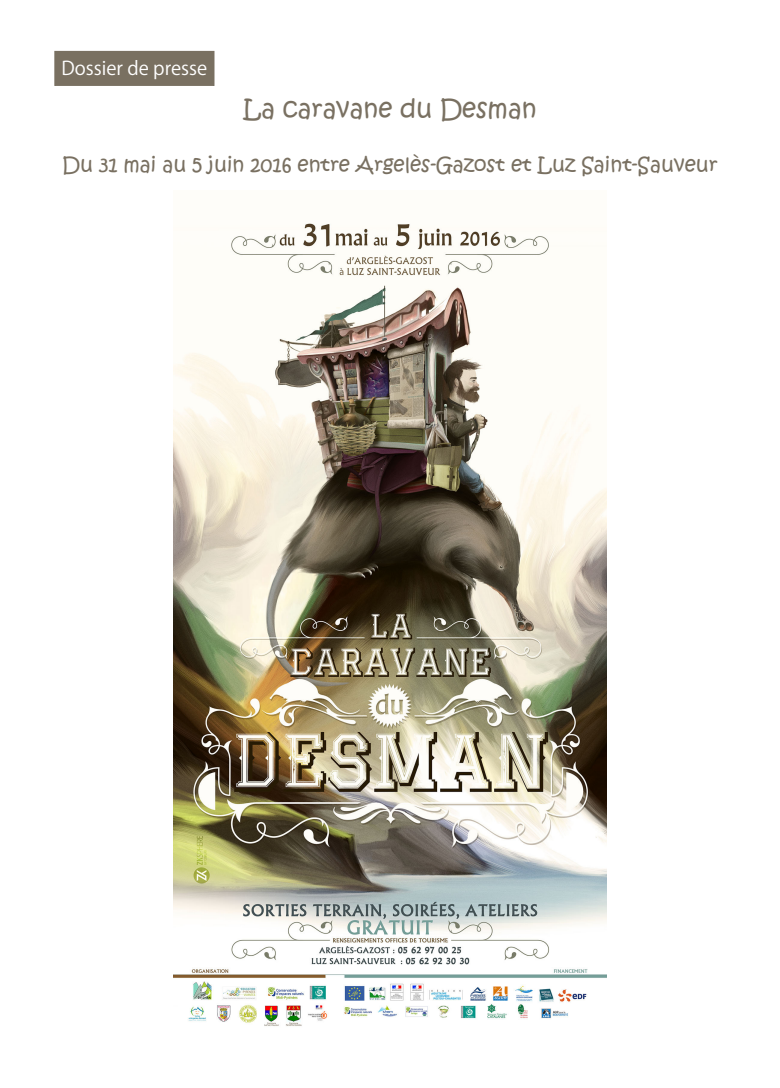
<style>
.page{position:relative;width:780px;height:1088px;background:#fff}
.page>*{position:absolute;margin:0;border:0;box-sizing:border-box;transform-origin:0 0}
.t1{font:25px "Kristen ITC";color:#797061}
.t2{font:20px "Kristen ITC";color:#797061}
.t3{font:18.75px "Koz Go Pr 6 N";color:#fff}
</style>
<div class="page">
<img style="left:173px;top:223px;width:433px;height:803px">
<div style="left:55px;top:52px;width:159px;height:33px;background:#797061"></div>
<div style="left:54px;top:51px;width:160px;height:35px;border:1px solid #797061"></div>
<p class="t3" style="left:61px;top:57px;width:147px">Dossier de presse</p>
<p class="t1" style="left:243px;top:92px;width:295px">La caravane du Desman</p>
<p class="t2" style="left:62px;top:151px;width:657px">Du 31 mai au 5 juin 2016 entre Argelès-Gazost et Luz Saint-Sauveur</p>
</div>
